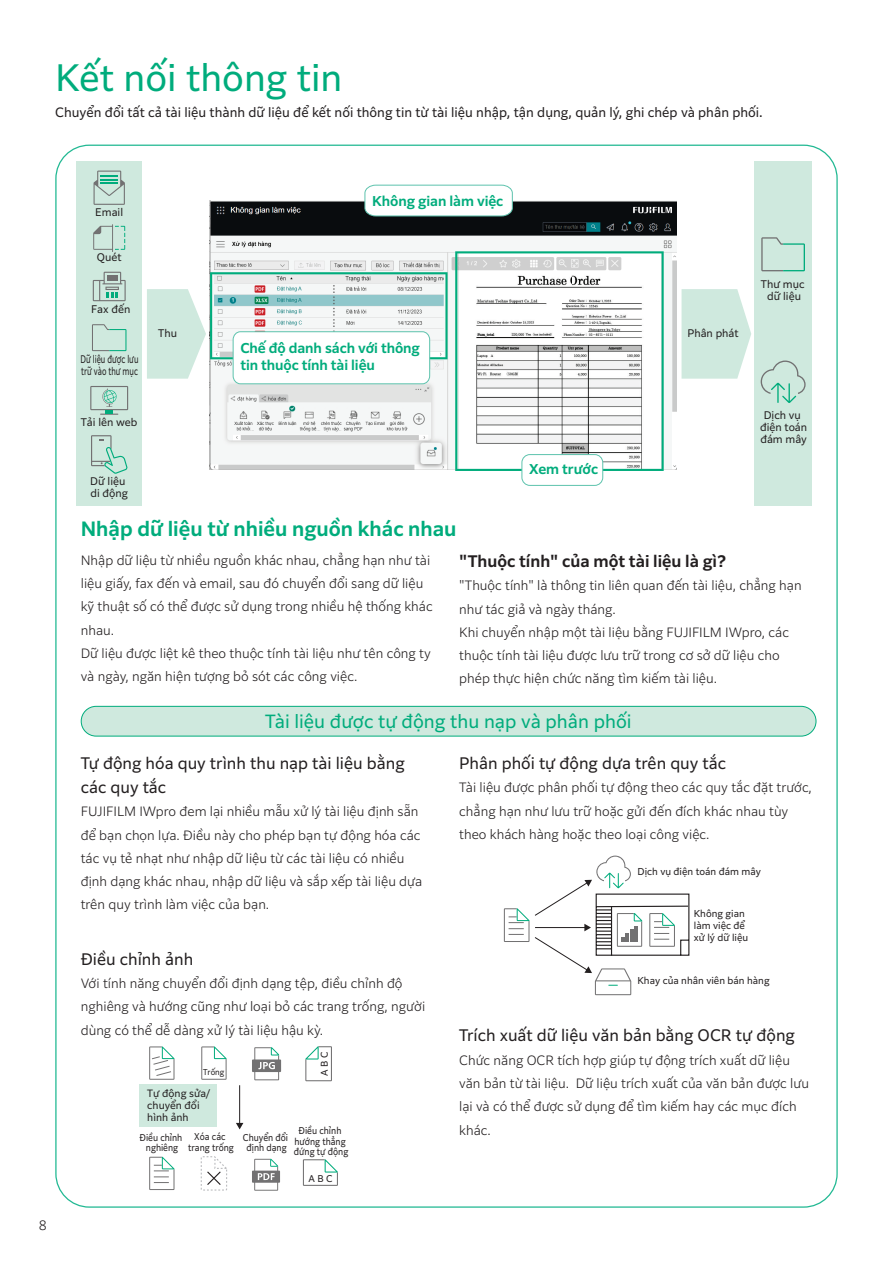
<style>
.page{position:relative;width:893px;height:1263px;background:#fff}
.page>*{position:absolute;margin:0;border:0;box-sizing:border-box;transform-origin:0 0}
.t1{font:36px "Clarimo UDPE";color:#00ac7c}
.t2{font:600 19.5px "Clarimo UDPE";color:#00ac7c}
.t3{font:18px "Clarimo UDPE";color:#00ac7c}
.t4{font:15.75px/24px "Clarimo UDPE";color:#231f20}
.t5{font:600 15.75px "Clarimo UDPE";color:#231f20}
.t6{font:600 13.35px/16px "Clarimo UDPE";letter-spacing:-.005em;color:#00ac7c}
.t7{font:300 12.75px/23.2px "Clarimo UDPE";color:#231f20}
.t8{font:12.75px "Clarimo UDPE";color:#231f20}
.t9{font:10.35px/11.9px "Clarimo UDPE";color:#231f20;text-align:center}
.t10{font:10.35px/11.9px "Clarimo UDPE";color:#231f20;scale:.71 1}
.t11{font:10.05px/12px "Clarimo UDPE";color:#231f20}
.t12{font:9.45px/12.1px "Clarimo UDPE";color:#231f20}
.t13{font:9.3px/10.6px "Clarimo UDPE";color:#231f20;text-align:center;scale:.9 1}
.t14{font:9.15px "Clarimo UDPE";color:#231f20}
.t15{font:7.95px "Clarimo UDPE";color:#231f20;scale:.95 1}
</style>
<div class="page">
<div style="left:754px;top:162px;width:58px;height:344px;background:#cfe9de"></div>
<div style="left:77px;top:162px;width:65px;height:344px;background:#cfe9de"></div>
<svg style="left:681px;top:289px;width:70px;height:90px;background:#d4ebe1"></svg>
<svg style="left:94px;top:171px;width:31px;height:34px"></svg>
<svg style="left:93px;top:272px;width:33px;height:29px"></svg>
<svg style="left:93px;top:224px;width:32px;height:28px"></svg>
<svg style="left:92px;top:324px;width:34px;height:27px"></svg>
<svg style="left:91px;top:435px;width:37px;height:39px"></svg>
<svg style="left:761px;top:237px;width:44px;height:34px"></svg>
<svg style="left:761px;top:360px;width:45px;height:43px"></svg>
<img style="left:209px;top:201px;width:468px;height:269px">
<svg style="left:147px;top:272px;width:301px;height:107px"></svg>
<svg style="left:455px;top:251px;width:209px;height:220px"></svg>
<svg style="left:364px;top:184px;width:149px;height:33px"></svg>
<div style="left:233px;top:332px;width:197px;height:52px;background:#fff;border-radius:8px"></div>
<div style="left:233px;top:331px;width:197px;height:53px;border:1px solid #5dc3ad;border-radius:8px"></div>
<div style="left:522px;top:455px;width:81px;height:30px;background:#fff;border-radius:8px"></div>
<div style="left:521px;top:454px;width:82px;height:32px;border:1px solid #5dc3ad;border-radius:8px"></div>
<svg style="left:90px;top:386px;width:38px;height:29px"></svg>
<svg style="left:201px;top:1046px;width:26px;height:34px"></svg>
<svg style="left:149px;top:1046px;width:25px;height:34px"></svg>
<hr style="left:239px;top:1085px;width:1px;height:39px;background:#231f20">
<svg style="left:236px;top:1123px;width:7px;height:6px"></svg>
<div style="left:140px;top:1084px;width:77px;height:43px;background:#cfe9de"></div>
<svg style="left:149px;top:1157px;width:25px;height:33px"></svg>
<svg style="left:200px;top:1156px;width:28px;height:35px"></svg>
<svg style="left:252px;top:1159px;width:28px;height:32px"></svg>
<svg style="left:252px;top:1047px;width:29px;height:33px"></svg>
<svg style="left:305px;top:1046px;width:27px;height:35px"></svg>
<svg style="left:303px;top:1159px;width:35px;height:27px"></svg>
<svg style="left:504px;top:855px;width:186px;height:140px"></svg>
<div style="left:81px;top:706px;width:735px;height:30px;background:#cfe9de;border-radius:15px"></div>
<div style="left:81px;top:706px;width:735px;height:30px;border:1px solid #00ac7c;border-radius:15px"></div>
<h1 class="t1" style="left:55px;top:63px;width:289px">Kết nối thông tin</h1>
<p class="t8" style="left:55px;top:108px;width:709px">Chuyển đổi tất cả tài liệu thành dữ liệu để kết nối thông tin từ tài liệu nhập, tận dụng, quản lý, ghi chép và phân phối.</p>
<p class="t7" style="left:39px;top:1215px;width:10px">8</p>
<p class="t9" style="left:95px;top:207px;width:29px">Email</p>
<p class="t9" style="left:97px;top:252px;width:26px">Quét</p>
<p class="t9" style="left:91px;top:304px;width:41px">Fax đến</p>
<p class="t10" style="left:81px;top:354px;width:83px">Dữ liệu được lưu trữ vào thư mục</p>
<p class="t9" style="left:81px;top:417px;width:58px">Tải lên web</p>
<p class="t9" style="left:90px;top:477px;width:39px;text-align:left">Dữ liệu di động</p>
<p class="t6" style="left:372px;top:194px;width:133px">Không gian làm việc</p>
<p class="t9" style="left:158px;top:329px;width:20px">Thu</p>
<p class="t9" style="left:688px;top:329px;width:53px">Phân phát</p>
<p class="t6" style="left:240px;top:342px;width:181px">Chế độ danh sách với thông tin thuộc tính tài liệu</p>
<p class="t6" style="left:529px;top:463px;width:71px">Xem trước</p>
<h2 class="t2" style="left:81px;top:521px;width:377px">Nhập dữ liệu từ nhiều nguồn khác nhau</h2>
<p class="t9" style="left:761px;top:279px;width:45px">Thư mục dữ liệu</p>
<p class="t9" style="left:760px;top:410px;width:49px">Dịch vụ điện toán đám mây</p>
<p class="t7" style="left:81px;top:550px;width:353px">Nhập dữ liệu từ nhiều nguồn khác nhau, chẳng hạn như tài liệu giấy, fax đến và email, sau đó chuyển đổi sang dữ liệu kỹ thuật số có thể được sử dụng trong nhiều hệ thống khác nhau.<br>Dữ liệu được liệt kê theo thuộc tính tài liệu như tên công ty và ngày, ngăn hiện tượng bỏ sót các công việc.</p>
<p class="t5" style="left:459px;top:555px;width:268px">"Thuộc tính" của một tài liệu là gì?</p>
<p class="t7" style="left:459px;top:575px;width:344px">"Thuộc tính" là thông tin liên quan đến tài liệu, chẳng hạn như tác giả và ngày tháng.<br>Khi chuyển nhập một tài liệu bằng FUJIFILM IWpro, các thuộc tính tài liệu được lưu trữ trong cơ sở dữ liệu cho phép thực hiện chức năng tìm kiếm tài liệu.</p>
<h3 class="t3" style="left:265px;top:714px;width:368px">Tài liệu được tự động thu nạp và phân phối</h3>
<p class="t4" style="left:81px;top:753px;width:325px">Tự động hóa quy trình thu nạp tài liệu bằng các quy tắc</p>
<p class="t7" style="left:81px;top:801px;width:343px">FUJIFILM IWpro đem lại nhiều mẫu xử lý tài liệu định sẵn để bạn chọn lựa. Điều này cho phép bạn tự động hóa các tác vụ tẻ nhạt như nhập dữ liệu từ các tài liệu có nhiều định dạng khác nhau, nhập dữ liệu và sắp xếp tài liệu dựa trên quy trình làm việc của bạn.</p>
<p class="t4" style="left:81px;top:948px;width:114px">Điều chỉnh ảnh</p>
<p class="t7" style="left:81px;top:973px;width:346px">Với tính năng chuyển đổi định dạng tệp, điều chỉnh độ nghiêng và hướng cũng như loại bỏ các trang trống, người dùng có thể dễ dàng xử lý tài liệu hậu kỳ.</p>
<p class="t15" style="left:203px;top:1069px;width:24px">Trống</p>
<p class="t14" style="left:321px;top:1076px;width:25px;rotate:-90deg">A B C</p>
<p class="t11" style="left:147px;top:1088px;width:65px">Tự động sửa/ chuyển đổi hình ảnh</p>
<p class="t13" style="left:188px;top:1132px;width:52px">Xóa các trang trống</p>
<p class="t13" style="left:243px;top:1133px;width:52px">Chuyển đổi định dạng</p>
<p class="t13" style="left:140px;top:1133px;width:49px">Điều chỉnh nghiêng</p>
<p class="t13" style="left:294px;top:1126px;width:62px">Điều chỉnh hướng thẳng đứng tự động</p>
<p class="t14" style="left:308px;top:1175px;width:25px">A B C</p>
<p class="t4" style="left:459px;top:753px;width:268px">Phân phối tự động dựa trên quy tắc</p>
<p class="t7" style="left:459px;top:777px;width:354px">Tài liệu được phân phối tự động theo các quy tắc đặt trước, chẳng hạn như lưu trữ hoặc gửi đến đích khác nhau tùy theo khách hàng hoặc theo loại công việc.</p>
<p class="t12" style="left:637px;top:866px;width:125px">Dịch vụ điện toán đám mây</p>
<p class="t12" style="left:694px;top:908px;width:56px">Không gian làm việc để xử lý dữ liệu</p>
<p class="t12" style="left:637px;top:976px;width:134px">Khay của nhân viên bán hàng</p>
<p class="t4" style="left:459px;top:1025px;width:337px">Trích xuất dữ liệu văn bản bằng OCR tự động</p>
<p class="t7" style="left:459px;top:1049px;width:351px">Chức năng OCR tích hợp giúp tự động trích xuất dữ liệu văn bản từ tài liệu. Dữ liệu trích xuất của văn bản được lưu lại và có thể được sử dụng để tìm kiếm hay các mục đích khác.</p>
</div>
